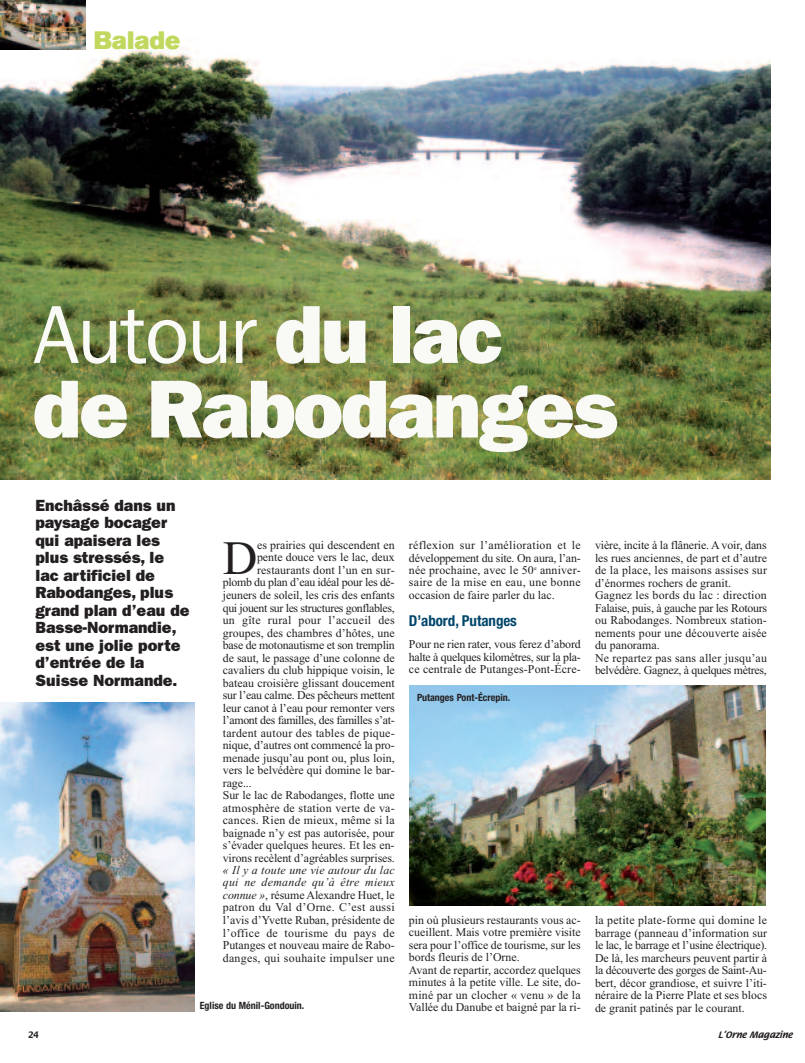
<style>
.page{position:relative;width:805px;height:1063px;background:#fff}
.page>*{position:absolute;margin:0;border:0;box-sizing:border-box;transform-origin:0 0}
.t1{font:800 82.75px/74.6px "Franklin Gothic";letter-spacing:-.025em;color:#f9f9f5}
.t2{font:47.88px "Times New Roman";color:#231f20}
.t3{font:25px "Akzidenz Grotesk BE Super";color:#bfd85d}
.t4{font:800 16.25px/17.5px "Franklin Gothic";color:#231f20}
.t5{font:700 condensed 15px "Helvetica Neue";letter-spacing:-.005em;color:#00466a}
.t6{font:11.88px/12.5px "Times New Roman";color:#231f20;text-align:justify}
.t7{font:11.88px "Times New Roman";letter-spacing:.02em;color:#231f20}
.t8{font:11.88px "Times New Roman";letter-spacing:-.025em;color:#231f20}
.t9{font:11.88px "Times New Roman";letter-spacing:-.03em;color:#231f20}
.t10{font:11.88px "Times New Roman";letter-spacing:-.02em;color:#231f20}
.t11{font:700 condensed 10px "Helvetica Neue";color:#231f20}
.t12{font:italic 700 10px "Flora";color:#231f20}
.t13{font:700 10px "Flora";color:#231f20}
.s1{font-weight:400}
.s2{font-style:italic}
</style>
<div class="page">
<img style="left:0;top:0;width:770px;height:479px">
<img style="left:0;top:0;width:85px;height:50px">
<img style="left:409px;top:686px;width:356px;height:220px">
<img style="left:0;top:703px;width:194px;height:308px">
<h3 class="t3" style="left:94px;top:30px;width:88px">Balade</h3>
<h1 class="t1" style="left:33px;top:304px;width:586px"><span class="s1">Autour</span> du lac de Rabodanges</h1>
<h3 class="t4" style="left:35px;top:498px;width:156px">Enchâssé dans un paysage bocager qui apaisera les plus stressés, le lac artificiel de<br>Rabodanges, plus grand plan d’eau de<br>Basse-Normandie, est une jolie porte d’entrée de la<br>Suisse Normande.</h3>
<h2 class="t2" style="left:223px;top:541px;width:36px">D</h2>
<p class="t6" style="left:257px;top:539px;width:139px">es prairies qui descendent en</p>
<p class="t6" style="left:257px;top:551px;width:139px">pente douce vers le lac, deux</p>
<p class="t6" style="left:257px;top:564px;width:139px">restaurants dont l’un en sur-</p>
<p class="t8" style="left:223px;top:575px;width:173px">plomb du plan d’eau idéal pour les dé-</p>
<p class="t6" style="left:223px;top:589px;width:173px">jeuners de soleil, les cris des enfants</p>
<p class="t9" style="left:223px;top:600px;width:173px">qui jouent sur les structures gonflables,</p>
<p class="t7" style="left:223px;top:613px;width:173px">un gîte rural pour l’accueil des</p>
<p class="t6" style="left:223px;top:626px;width:173px">groupes, des chambres d’hôtes, une</p>
<p class="t6" style="left:223px;top:639px;width:173px">base de motonautisme et son tremplin</p>
<p class="t6" style="left:223px;top:651px;width:173px">de saut, le passage d’une colonne de</p>
<p class="t6" style="left:223px;top:664px;width:173px">cavaliers du club hippique voisin, le</p>
<p class="t6" style="left:223px;top:676px;width:173px">bateau croisière glissant doucement</p>
<p class="t10" style="left:223px;top:688px;width:173px">sur l’eau calme. Des pêcheurs mettent</p>
<p class="t6" style="left:223px;top:701px;width:173px">leur canot à l’eau pour remonter vers</p>
<p class="t8" style="left:223px;top:713px;width:173px">l’amont des familles, des familles s’at-</p>
<p class="t7" style="left:223px;top:726px;width:173px">tardent autour des tables de pique-</p>
<p class="t6" style="left:223px;top:739px;width:173px">nique, d’autres ont commencé la pro-</p>
<p class="t6" style="left:223px;top:751px;width:173px">menade jusqu’au pont ou, plus loin,</p>
<p class="t6" style="left:223px;top:764px;width:173px">vers le belvédère qui domine le bar-</p>
<p class="t6" style="left:223px;top:776px;width:30px">rage...</p>
<p class="t6" style="left:223px;top:789px;width:173px">Sur le lac de Rabodanges, flotte une</p>
<p class="t7" style="left:223px;top:801px;width:173px">atmosphère de station verte de va-</p>
<p class="t7" style="left:223px;top:813px;width:173px">cances. Rien de mieux, même si la</p>
<p class="t6" style="left:223px;top:826px;width:173px">baignade n’y est pas autorisée, pour</p>
<p class="t6" style="left:223px;top:839px;width:173px">s’évader quelques heures. Et les en-</p>
<p class="t6" style="left:223px;top:851px;width:173px">virons recèlent d’agréables surprises.</p>
<p class="t6" style="left:223px;top:864px;width:173px"><span class="s2">« Il y a toute une vie autour du lac qui ne demande qu’à être mieux connue »</span>, résume Alexandre Huet, le patron du Val d’Orne. C’est aussi l’avis d’Yvette Ruban, présidente de l’office de tourisme du pays de Putanges et nouveau maire de Rabo&shy;danges, qui souhaite impulser une</p>
<p class="t11" style="left:200px;top:1002px;width:106px">Eglise du Ménil-Gondouin.</p>
<p class="t6" style="left:409px;top:539px;width:173px">réflexion sur l’amélioration et le développement du site. On aura, l’an&shy;née prochaine, avec le 50<sup>e</sup> anniver&shy;saire de la mise en eau, une bonne occasion de faire parler du lac.</p>
<p class="t5" style="left:409px;top:615px;width:109px">D’abord, Putanges</p>
<p class="t6" style="left:409px;top:638px;width:173px">Pour ne rien rater, vous ferez d’abord halte à quelques kilomètres, sur la pla&shy;ce centrale de Putanges-Pont-Écre-</p>
<p class="t11" style="left:417px;top:693px;width:95px">Putanges Pont-Écrepin.</p>
<p class="t6" style="left:409px;top:913px;width:173px;text-align:left">pin où plusieurs restaurants vous ac&shy;cueillent. Mais votre première visite sera pour l’office de tourisme, sur les bords fleuris de l’Orne.<br>Avant de repartir, accordez quelques minutes à la petite ville. Le site, do&shy;miné par un clocher « venu » de la Vallée du Danube et baigné par la ri-</p>
<p class="t6" style="left:595px;top:539px;width:173px;text-align:left">vière, incite à la flânerie. A voir, dans les rues anciennes, de part et d’autre de la place, les maisons assises sur d’énormes rochers de granit.<br>Gagnez les bords du lac : direction Falaise, puis, à gauche par les Rotours ou Rabodanges. Nombreux station&shy;nements pour une découverte aisée du panorama.<br>Ne repartez pas sans aller jusqu’au belvédère. Gagnez, à quelques mètres,</p>
<p class="t6" style="left:595px;top:914px;width:173px">la petite plate-forme qui domine le barrage (panneau d’information sur le lac, le barrage et l’usine électrique).<br>De là, les marcheurs peuvent partir à la découverte des gorges de Saint-Au&shy;bert, décor grandiose, et suivre l’iti&shy;néraire de la Pierre Plate et ses blocs de granit patinés par le courant.</p>
<p class="t13" style="left:28px;top:1031px;width:11px">24</p>
<p class="t12" style="left:718px;top:1031px;width:78px">L’Orne Magazine</p>
</div>
